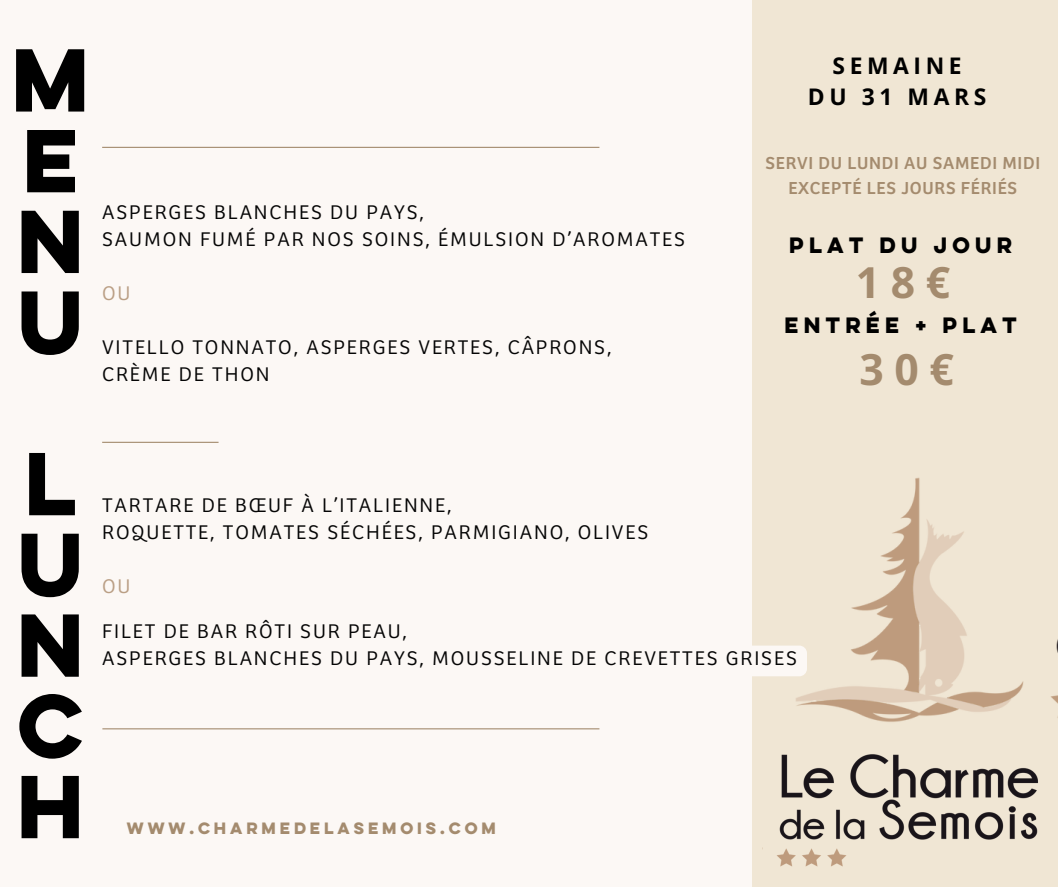
<style>
.page{position:relative;width:1058px;height:887px;background:#fff}
.page>*{position:absolute;margin:0;border:0;box-sizing:border-box;transform-origin:0 0}
.t1{font:700 79.8px/80.7px "Lulo Clean W01 One";color:#000}
.t2{font:700 42.75px "Open Sans";color:#a48b6e}
.t3{font:700 22.8px/31.5px "Open Sans";letter-spacing:.2em;color:#000;text-align:center}
.t4{font:300 20.55px/27px "Bree";letter-spacing:.09em;color:#050505}
.t5{font:300 20.55px "Bree";color:#ba9f85}
.t6{font:700 19.95px "Lulo Clean W01 One";letter-spacing:.04em;color:#000}
.t7{font:18px/24.8px "Bree";letter-spacing:.04em;color:#a48b6e;text-align:center}
.t8{font:700 14.7px "Lulo Clean W01 One";letter-spacing:.04em;color:#a48b6e}
</style>
<div class="page">
<div style="left:0;top:0;width:1058px;height:886px;background:#fcf8f5"></div>
<div style="left:752px;top:0;width:306px;height:886px;background:#f0e6d4"></div>
<hr style="left:102px;top:147px;width:497px;height:1px;background:#a48b6e">
<hr style="left:102px;top:728px;width:497px;height:1px;background:#a48b6e">
<img style="left:762px;top:477px;width:295px;height:390px">
<svg style="left:752px;top:492px;width:55px;height:211px"></svg>
<hr style="left:102px;top:442px;width:116px;height:1px;background:#a48b6e">
<p class="t1" style="left:11px;top:37px;width:98px">M<br>E<br>N<br>U</p>
<h2 class="t4" style="left:102px;top:199px;width:584px">ASPERGES BLANCHES DU PAYS,<br>SAUMON FUMÉ PAR NOS SOINS, ÉMULSION D’AROMATES</h2>
<h4 class="t5" style="left:102px;top:282px;width:30px">OU</h4>
<h2 class="t4" style="left:102px;top:334px;width:511px">VITELLO TONNATO, ASPERGES VERTES, CÂPRONS,<br>CRÈME DE THON</h2>
<p class="t3" style="left:808px;top:49px;width:180px">SEMAINE<br>DU 31 MARS</p>
<h3 class="t7" style="left:765px;top:151px;width:276px">SERVI DU LUNDI AU SAMEDI MIDI<br>EXCEPTÉ LES JOURS FÉRIÉS</h3>
<h4 class="t6" style="left:789px;top:230px;width:229px">PLAT DU JOUR</h4>
<h6 class="t2" style="left:855px;top:253px;width:96px">18€</h6>
<h5 class="t6" style="left:784px;top:310px;width:238px">ENTRÉE + PLAT</h5>
<h5 class="t2" style="left:859px;top:340px;width:96px">30€</h5>
<h1 class="t1" style="left:17px;top:440px;width:87px;text-align:justify">L U N C H</h1>
<h5 class="t4" style="left:102px;top:493px;width:547px">TARTARE DE BŒUF À L’ITALIENNE,<br>ROQUETTE, TOMATES SÉCHÉES, PARMIGIANO, OLIVES</h5>
<p class="t5" style="left:102px;top:576px;width:30px">OU</p>
<p class="t4" style="left:102px;top:619px;width:696px">FILET DE BAR RÔTI SUR PEAU,<br>ASPERGES BLANCHES DU PAYS, MOUSSELINE DE CREVETTES GRISES</p>
<h1 class="t8" style="left:127px;top:816px;width:374px">WWW.CHARMEDELASEMOIS.COM</h1>
</div>
